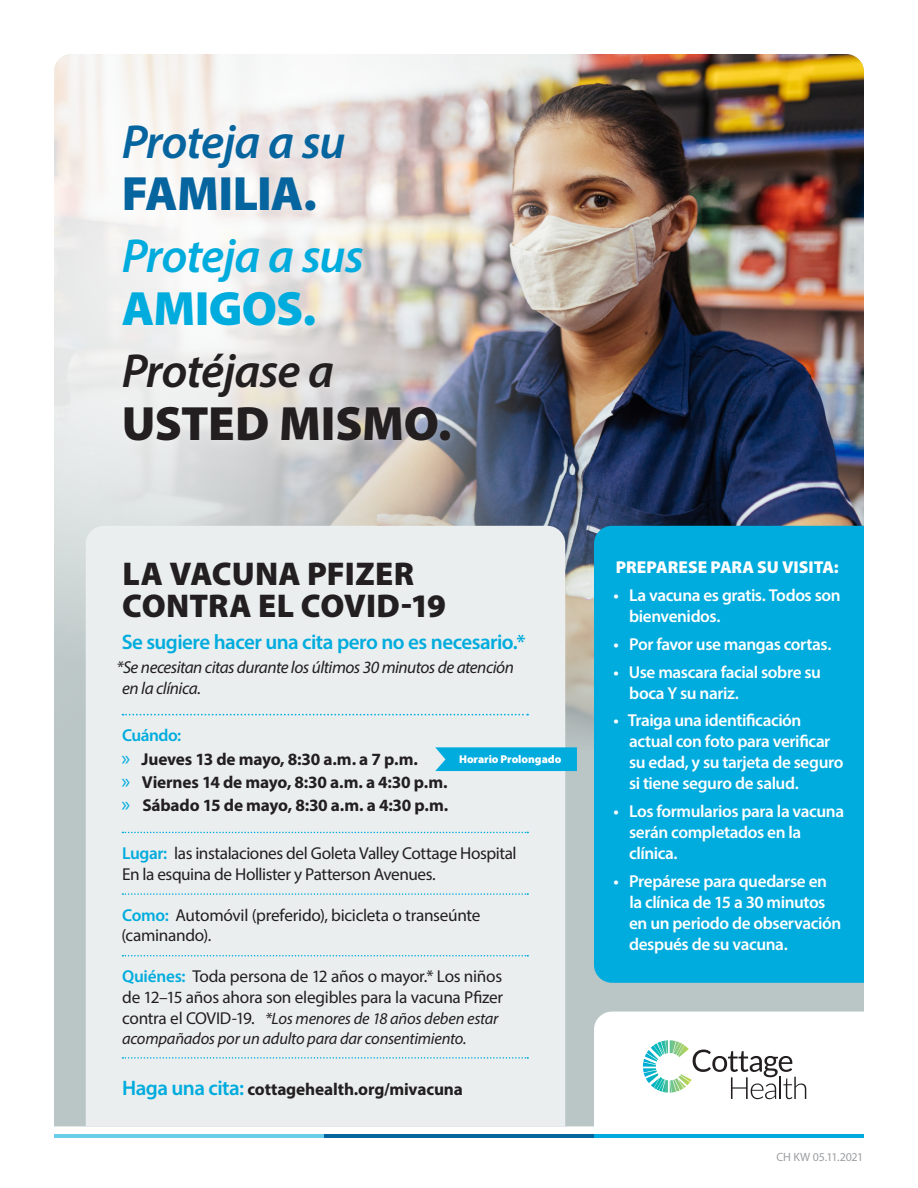
<style>
.page{position:relative;width:918px;height:1188px;background:#fff}
.page>*{position:absolute;margin:0;border:0;box-sizing:border-box;transform-origin:0 0}
.t1{font:900 48.45px "Myriad Pro";letter-spacing:-.01em;color:#231f20}
.t2{font:900 48.45px "Myriad Pro";letter-spacing:-.02em;color:#06659e}
.t3{font:900 48.45px "Myriad Pro";letter-spacing:-.015em;color:#00acdd}
.t4{font:italic 600 48px "Myriad Pro";letter-spacing:-.025em;color:#00acdd}
.t5{font:italic 600 48px "Myriad Pro";letter-spacing:-.025em;color:#06659e}
.t6{font:italic 600 48px "Myriad Pro";letter-spacing:-.025em;color:#231f20}
.t7{font:900 33px/31.5px "Myriad Pro";color:#231f20}
.t8{font:600 21px "Myriad Pro";letter-spacing:-.025em;color:#00acdd}
.t9{font:600 17.25px/21px "Myriad Pro";letter-spacing:-.025em;color:#fff}
.t10{font:17.25px/20.7px "Myriad Pro";letter-spacing:-.02em;color:#231f20}
.t11{font:700 17.25px "Myriad Pro";letter-spacing:-.01em;color:#231f20}
.t12{font:italic 17.25px/21px "Myriad Pro";letter-spacing:-.03em;color:#231f20}
.t13{font:900 17.25px "Myriad Pro";color:#fff}
.t14{font:600 17.25px "Myriad Pro";letter-spacing:-.025em;color:#00acdd}
.t15{font:italic 16.5px/19.8px "Myriad Pro";letter-spacing:-.015em;color:#231f20}
.t16{font:12px "Myriad Pro";letter-spacing:-.015em;color:#9d9fa2}
.t17{font:900 11.4px "Myriad Pro";letter-spacing:-.005em;color:#fff}
.s1{font-weight:400;font-size:21px;color:#00acdd}
.s2{font-weight:600;color:#00acdd}
.s3{font-style:normal;font-size:17.25px}
.s4{font-weight:600;font-size:21px;color:#00acdd}
</style>
<div class="page">
<div style="left:54px;top:754px;width:810px;height:372px;background:#bac5c5"></div>
<img style="left:786px;top:54px;width:78px;height:472px">
<img style="left:54px;top:54px;width:732px;height:700px">
<img style="left:54px;top:54px;width:578px;height:663px">
<div style="left:113px;top:116px;width:347px;height:334px;background:#fff;opacity:.29"></div>
<div style="left:86px;top:526px;width:479px;height:600px;background:#eaeeef"></div>
<div style="left:594px;top:526px;width:270px;height:457px;background:#00acdd"></div>
<svg style="left:594px;top:1012px;width:270px;height:114px"></svg>
<hr style="left:54px;top:1134px;width:270px;height:3px;background:#6aceeb">
<hr style="left:324px;top:1134px;width:270px;height:3px;background:#06659e">
<hr style="left:594px;top:1134px;width:270px;height:3px;background:#00acdd">
<svg style="left:123px;top:714px;width:405px;height:2px"></svg>
<svg style="left:122px;top:832px;width:406px;height:1px"></svg>
<svg style="left:122px;top:893px;width:406px;height:2px"></svg>
<svg style="left:122px;top:955px;width:406px;height:1px"></svg>
<svg style="left:122px;top:1057px;width:406px;height:2px"></svg>
<svg style="left:435px;top:747px;width:142px;height:24px;background:#0cafdd"></svg>
<p class="t5" style="left:122px;top:111px;width:226px">Proteja a su</p>
<p class="t2" style="left:122px;top:162px;width:197px">FAMILIA.</p>
<p class="t4" style="left:122px;top:226px;width:244px">Proteja a sus</p>
<p class="t3" style="left:122px;top:276px;width:196px">AMIGOS.</p>
<p class="t6" style="left:122px;top:341px;width:214px">Protéjase a</p>
<p class="t1" style="left:122px;top:391px;width:331px">USTED MISMO.</p>
<p class="t7" style="left:122px;top:557px;width:325px">LA VACUNA PFIZER<br>CONTRA EL COVID-19</p>
<p class="t8" style="left:122px;top:628px;width:405px">Se sugiere hacer una cita pero no es necesario.*</p>
<p class="t12" style="left:122px;top:656px;width:393px;text-indent:-6px">*Se necesitan citas durante los últimos 30 minutos de atención en la clínica.</p>
<p class="t14" style="left:122px;top:724px;width:61px">Cuándo:</p>
<p class="t11" style="left:121px;top:748px;width:298px"><span class="s1">»</span> Jueves 13 de mayo, 8:30 a.m. a 7 p.m.</p>
<p class="t11" style="left:121px;top:771px;width:328px"><span class="s1">»</span> Viernes 14 de mayo, 8:30 a.m. a 4:30 p.m.</p>
<p class="t11" style="left:121px;top:794px;width:328px"><span class="s1">»</span> Sábado 15 de mayo, 8:30 a.m. a 4:30 p.m.</p>
<p class="t10" style="left:122px;top:843px;width:396px"><span class="s2">Lugar:</span> las instalaciones del Goleta Valley Cottage Hospital<br>En la esquina de Hollister y Patterson Avenues.</p>
<p class="t10" style="left:122px;top:904px;width:361px"><span class="s2">Como:</span> Automóvil (preferido), bicicleta o transeúnte (caminando).</p>
<p class="t10" style="left:122px;top:966px;width:383px"><span class="s2">Quiénes:</span> Toda persona de 12 años o mayor.* Los niños de 12–15 años ahora son elegibles para la vacuna Pfizer</p>
<p class="t15" style="left:122px;top:1008px;width:378px"><span class="s3">contra el COVID-19.</span> *Los menores de 18 años deben estar acompañados por un adulto para dar consentimiento.</p>
<p class="t11" style="left:122px;top:1078px;width:342px"><span class="s4">Haga una cita:</span> cottagehealth.org/mivacuna</p>
<p class="t17" style="left:459px;top:752px;width:104px">Horario Prolongado</p>
<p class="t13" style="left:616px;top:556px;width:224px">PREPARESE PARA SU VISITA:</p>
<p class="t9" style="left:629px;top:584px;width:213px;text-indent:-16px">• La vacuna es gratis. Todos son bienvenidos.</p>
<p class="t9" style="left:614px;top:633px;width:219px">• Por favor use mangas cortas.</p>
<p class="t9" style="left:629px;top:661px;width:193px;text-indent:-16px">• Use mascara facial sobre su boca Y su nariz.</p>
<p class="t9" style="left:629px;top:710px;width:216px;text-indent:-16px">• Traiga una identificación actual con foto para verificar su edad, y su tarjeta de seguro si tiene seguro de salud.</p>
<p class="t9" style="left:629px;top:800px;width:217px;text-indent:-16px">• Los formularios para la vacuna serán completados en la clínica.</p>
<p class="t9" style="left:629px;top:870px;width:214px;text-indent:-16px">• Prepárese para quedarse en la clínica de 15 a 30 minutos en un periodo de observación después de su vacuna.</p>
<p class="t16" style="left:776px;top:1150px;width:88px">CH KW 05.11.2021</p>
</div>
